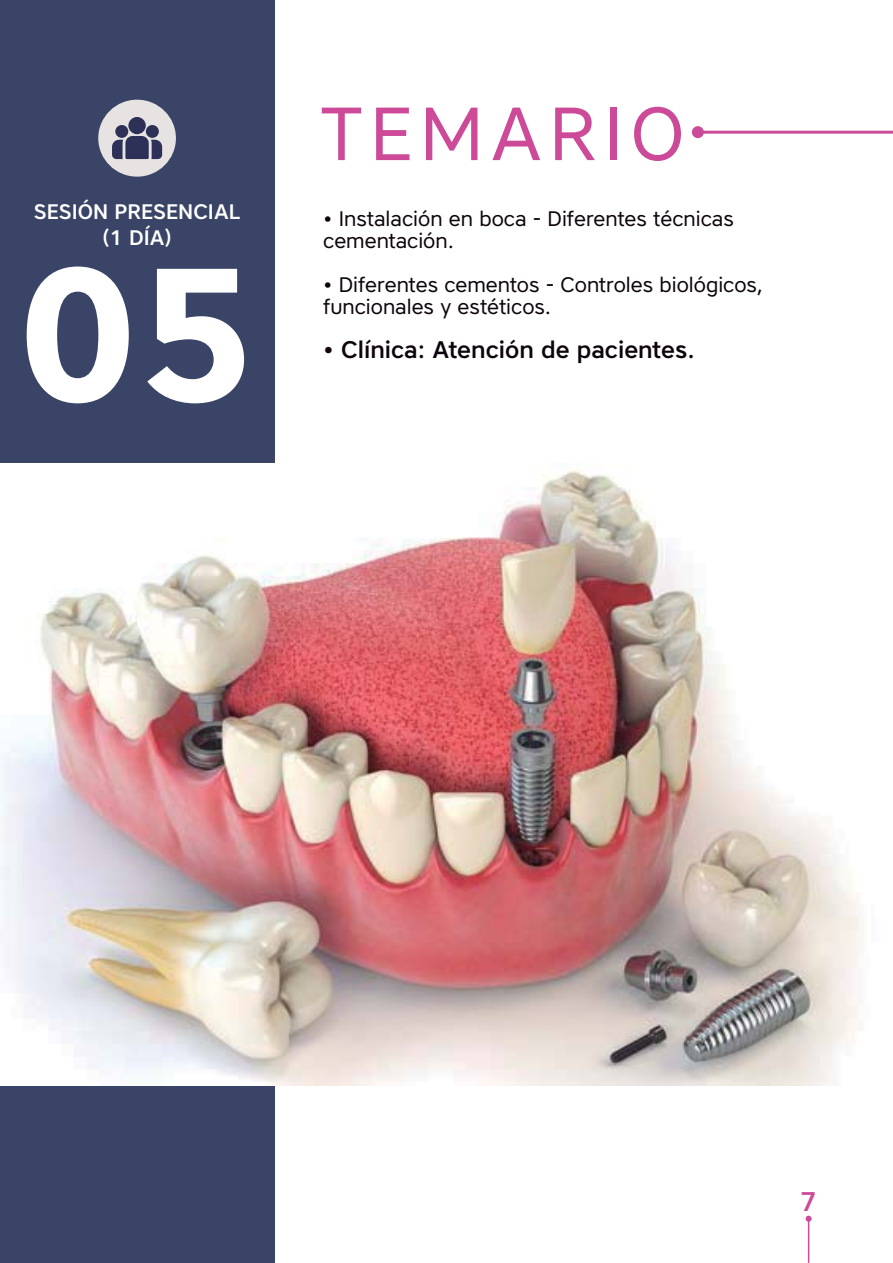
<style>
.page{position:relative;width:893px;height:1263px;background:#fff}
.page>*{position:absolute;margin:0;border:0;box-sizing:border-box;transform-origin:0 0}
.t1{font:700 189px "Core Sans A65";color:#fff}
.t2{font:75px "Core Sans A45";letter-spacing:.1em;color:#cc4a98}
.t3{font:500 27px "Core Sans A55";color:#cc4b98}
.t4{font:500 24px "Core Sans A55";color:#0e050c}
.t5{font:21px/21.9px "Core Sans A45";color:#0e050c}
.t6{font:500 21px/25.2px "Core Sans A55";color:#fff;text-align:center}
</style>
<div class="page">
<hr style="left:808px;top:1219px;width:1px;height:44px;background:#cc4b98">
<svg style="left:805px;top:1216px;width:6px;height:6px"></svg>
<hr style="left:698px;top:131px;width:195px;height:3px;background:#cc4b98">
<div style="left:692px;top:126px;width:12px;height:12px;background:#cc4b98;border-radius:50%"></div>
<div style="left:0;top:0;width:274px;height:1263px;background:#3a4466"></div>
<div style="left:98px;top:100px;width:78px;height:77px;background:#e6e3e2;border-radius:50%"></div>
<div style="left:128px;top:117px;width:18px;height:17px;background:#2e3157;border-radius:50%"></div>
<svg style="left:112px;top:136px;width:50px;height:23px"></svg>
<div style="left:115px;top:125px;width:13px;height:13px;background:#2e3157;border-radius:50%"></div>
<div style="left:146px;top:125px;width:13px;height:13px;background:#2e3157;border-radius:50%"></div>
<img style="left:0;top:464px;width:864px;height:621px">
<p class="t6" style="left:34px;top:199px;width:208px">SESIÓN PRESENCIAL (1 DÍA)</p>
<h1 class="t1" style="left:18px;top:225px;width:239px">05</h1>
<h2 class="t2" style="left:320px;top:106px;width:365px">TEMARIO</h2>
<p class="t5" style="left:323px;top:210px;width:412px">• Instalación en boca - Diferentes técnicas cementación.</p>
<p class="t5" style="left:323px;top:276px;width:442px">• Diferentes cementos - Controles biológicos, funcionales y estéticos.</p>
<p class="t4" style="left:323px;top:335px;width:373px">• Clínica: Atención de pacientes.</p>
<p class="t3" style="left:800px;top:1186px;width:18px">7</p>
</div>
